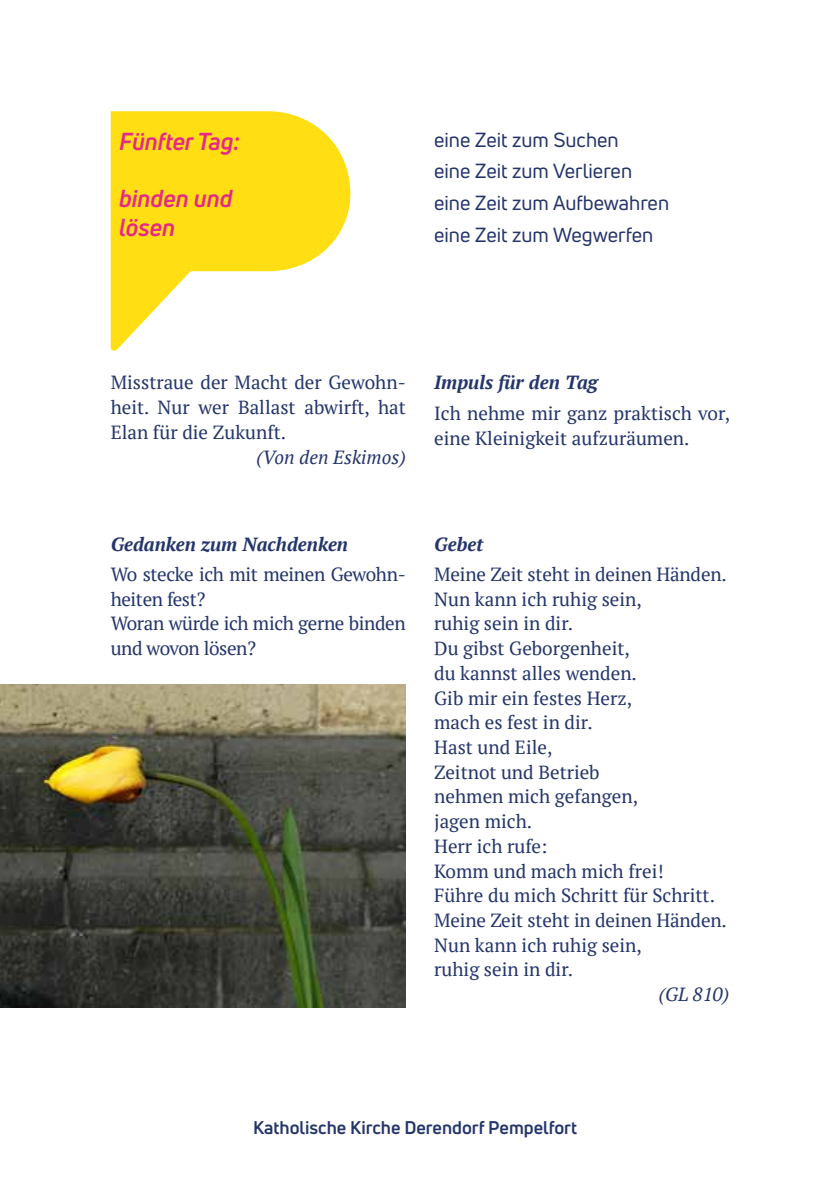
<style>
.page{position:relative;width:840px;height:1191px;background:#fff}
.page>*{position:absolute;margin:0;border:0;box-sizing:border-box;transform-origin:0 0}
.t1{font:italic 700 24px/28.8px "Uni Neue";color:#e62987}
.t2{font:20px/31.6px "Uni Neue";color:#24356b}
.t3{font:19px/24.6px "PT Serif";color:#24356b}
.t4{font:19px/24.8px "PT Serif";letter-spacing:-.02em;color:#24356b}
.t5{font:italic 700 19px "PT Serif";color:#24356b}
.t6{font:italic 19px "PT Serif";color:#24356b}
.t7{font:700 18px "Uni Neue";color:#24356b}
</style>
<div class="page">
<svg style="left:111px;top:111px;width:240px;height:240px;fill:#ffde14"></svg>
<img style="left:0;top:685px;width:405px;height:322px">
<p class="t1" style="left:119px;top:126px;width:122px">Fünfter Tag:</p>
<p class="t1" style="left:119px;top:184px;width:115px">binden und lösen</p>
<p class="t2" style="left:434px;top:123px;width:236px">eine Zeit zum Suchen<br>eine Zeit zum Verlieren eine Zeit zum Aufbewahren eine Zeit zum Wegwerfen</p>
<p class="t3" style="left:111px;top:370px;width:296px;text-align:justify">Misstraue der Macht der Gewohn&shy;heit. Nur wer Ballast abwirft, hat Elan für die Zukunft.</p>
<p class="t6" style="left:256px;top:445px;width:151px">(Von den Eskimos)</p>
<p class="t5" style="left:111px;top:531px;width:239px">Gedanken zum Nachdenken</p>
<p class="t4" style="left:111px;top:561px;width:296px">Wo stecke ich mit meinen Gewohn&shy;heiten fest?<br>Woran würde ich mich gerne binden und wovon lösen?</p>
<p class="t5" style="left:434px;top:370px;width:165px">Impuls für den Tag</p>
<p class="t3" style="left:434px;top:400px;width:297px">Ich nehme mir ganz praktisch vor, eine Kleinigkeit aufzuräumen.</p>
<p class="t5" style="left:434px;top:531px;width:51px">Gebet</p>
<p class="t3" style="left:434px;top:562px;width:294px">Meine Zeit steht in deinen Händen.<br>Nun kann ich ruhig sein,<br>ruhig sein in dir.<br>Du gibst Geborgenheit,<br>du kannst alles wenden.<br>Gib mir ein festes Herz,<br>mach es fest in dir.<br>Hast und Eile,<br>Zeitnot und Betrieb<br>nehmen mich gefangen,<br>jagen mich.<br>Herr ich rufe:<br>Komm und mach mich frei!<br>Führe du mich Schritt für Schritt.<br>Meine Zeit steht in deinen Händen.<br>Nun kann ich ruhig sein,<br>ruhig sein in dir.</p>
<p class="t6" style="left:658px;top:982px;width:72px">(GL 810)</p>
<p class="t7" style="left:253px;top:1116px;width:325px">Katholische Kirche Derendorf Pempelfort</p>
</div>
